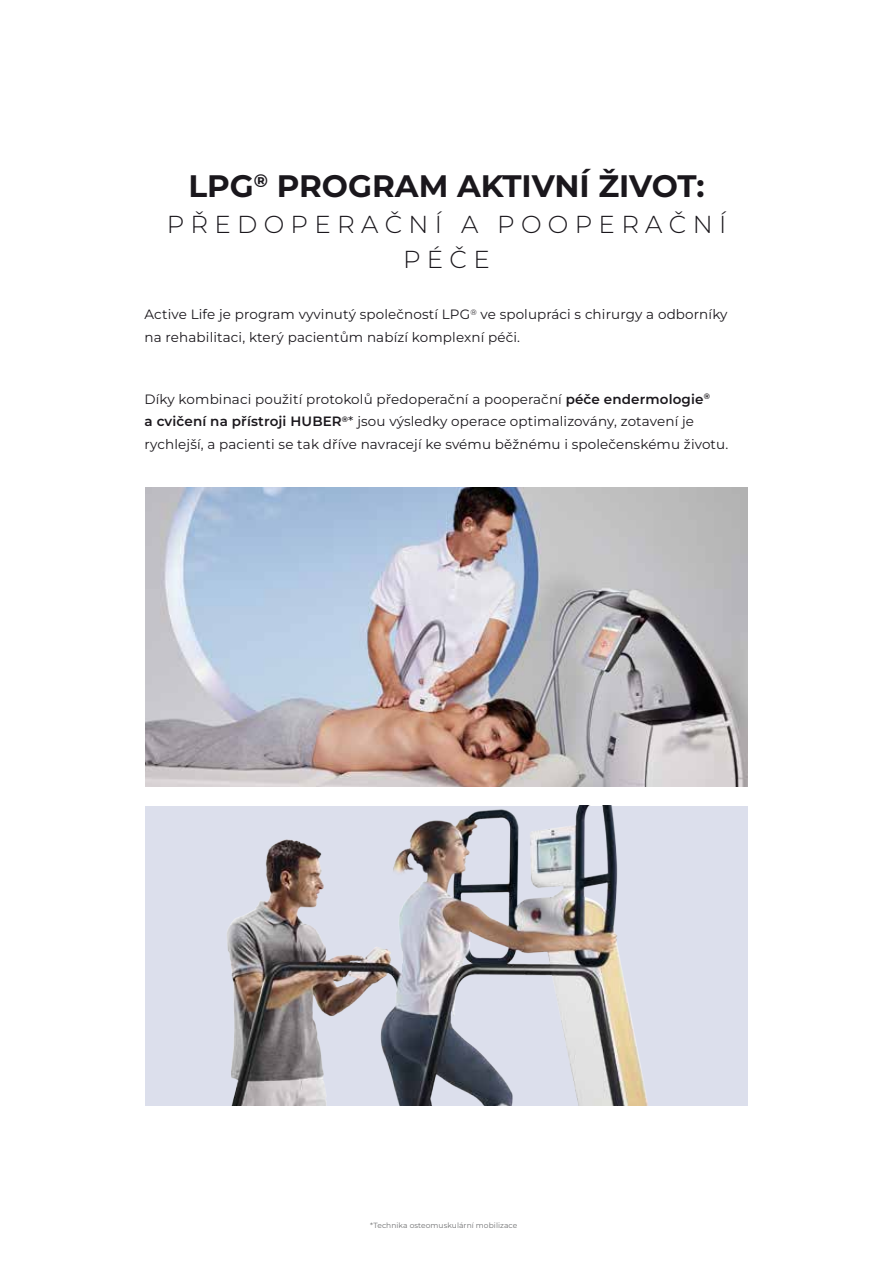
<style>
.page{position:relative;width:893px;height:1263px;background:#fff}
.page>*{position:absolute;margin:0;border:0;box-sizing:border-box;transform-origin:0 0}
.t1{font:700 31.05px "Montserrat";color:#1a171c}
.t2{font:300 24.6px/35.5px "Montserrat";color:#1a171c;text-align:center}
.t3{font:13.5px/22.5px "Montserrat";letter-spacing:.01em;color:#1a171c}
.t4{font:7.5px "Montserrat";letter-spacing:.01em;color:#707172}
.s1{font-weight:600}
</style>
<div class="page">
<img style="left:145px;top:806px;width:603px;height:300px">
<img style="left:145px;top:487px;width:603px;height:300px">
<h1 class="t1" style="left:188px;top:166px;width:518px">LPG<sup>®</sup> PROGRAM AKTIVNÍ ŽIVOT:</h1>
<h2 class="t2" style="left:167px;top:206px;width:561px">P Ř E D O P E R A Č N Í A P O O P E R A Č N Í<br>P É Č E</h2>
<p class="t3" style="left:145px;top:303px;width:584px">Active Life je program vyvinutý společností LPG<sup>®</sup> ve spolupráci s chirurgy a odborníky na rehabilitaci, který pacientům nabízí komplexní péči.</p>
<p class="t3" style="left:145px;top:387px;width:585px">Díky kombinaci použití protokolů předoperační a pooperační <span class="s1">péče endermologie</span><sup>®<br></sup><span class="s1">a cvičení na přístroji HUBER</span><sup>®</sup>* jsou výsledky operace optimalizovány, zotavení je rychlejší, a pacienti se tak dříve navracejí ke svému běžnému i společenskému životu.</p>
<p class="t4" style="left:370px;top:1220px;width:149px">*Technika osteomuskulární mobilizace</p>
</div>
